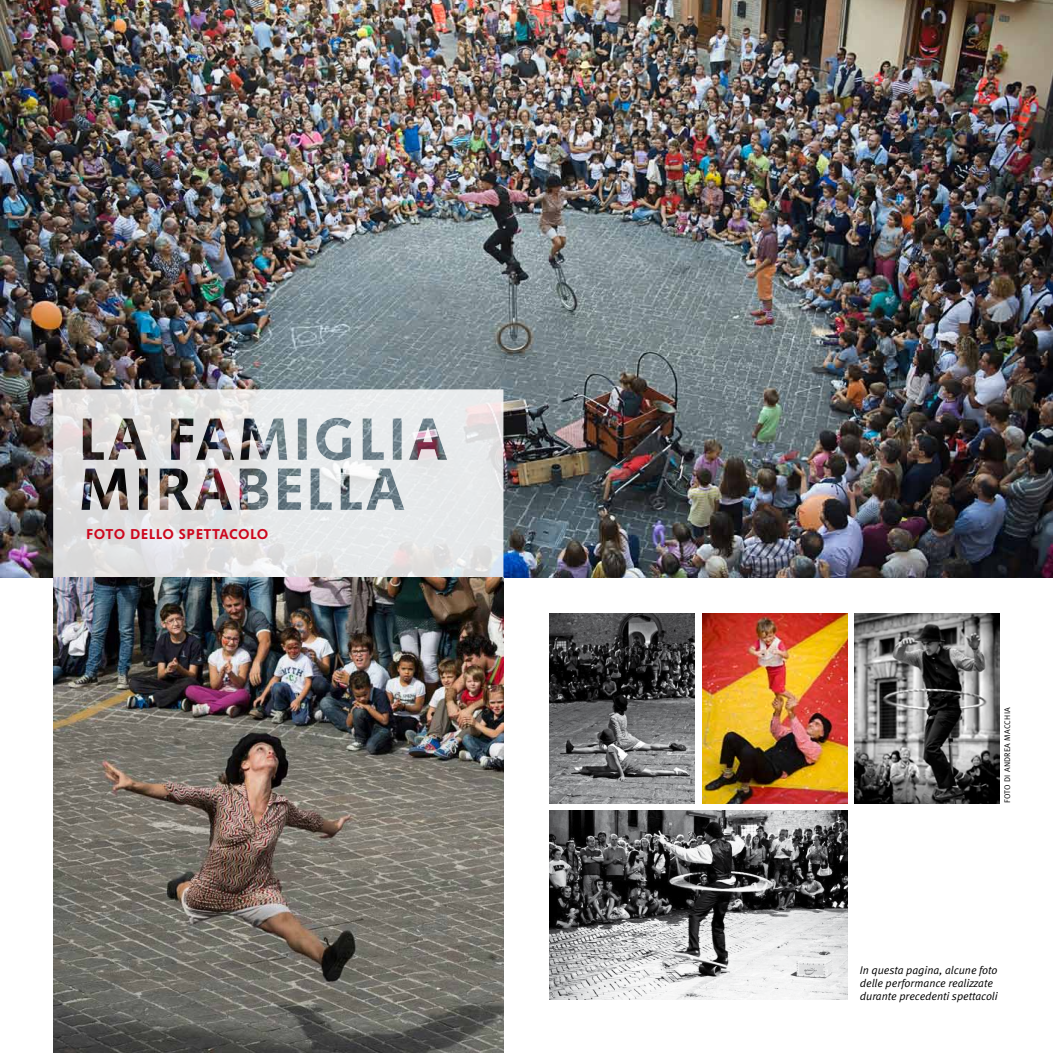
<style>
.page{position:relative;width:1053px;height:1053px;background:#fff}
.page>*{position:absolute;margin:0;border:0;box-sizing:border-box;transform-origin:0 0}
.t1{font:15px "Superla Bold Lf";letter-spacing:.03em;color:#cd071e}
.t2{font:italic 11.25px/13.1px "Meta Normal LF";color:#000}
.t3{font:8.12px "Meta Normal LF";letter-spacing:.03em;color:#000}
</style>
<div class="page">
<img style="left:0;top:0;width:1052px;height:578px">
<svg style="left:53px;top:389px;width:450px;height:189px;background:#cecfd1"></svg>
<img style="left:53px;top:578px;width:450px;height:474px">
<img style="left:854px;top:613px;width:145px;height:190px">
<img style="left:702px;top:613px;width:145px;height:190px">
<img style="left:549px;top:613px;width:145px;height:190px">
<img style="left:549px;top:810px;width:298px;height:189px">
<h1 class="t1" style="left:86px;top:525px;width:184px">FOTO DELLO SPETTACOLO</h1>
<p class="t3" style="left:1002px;top:803px;width:97px;rotate:-90deg">FOTO DI ANDREA MACCHIA</p>
<p class="t2" style="left:859px;top:962px;width:139px">In questa pagina, alcune foto delle performance realizzate durante precedenti spettacoli</p>
</div>
